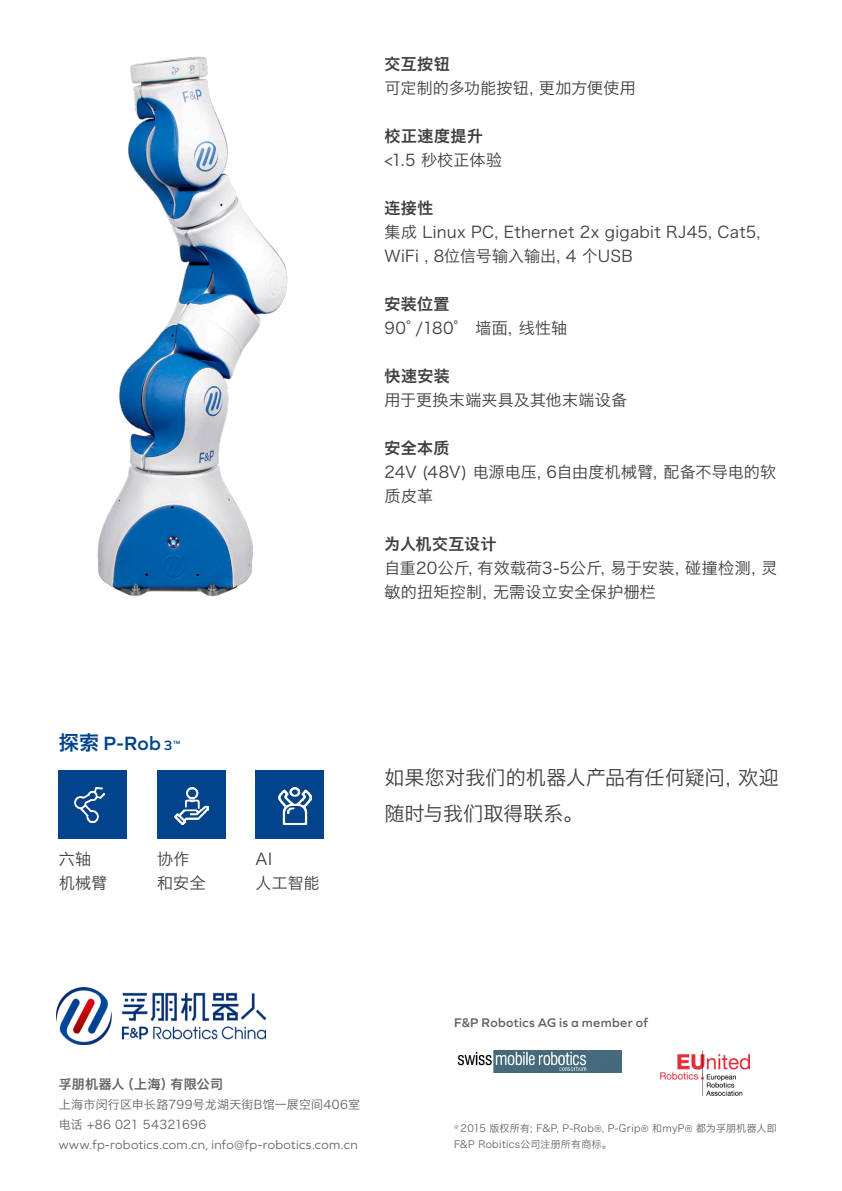
<style>
.page{position:relative;width:842px;height:1191px;background:#fff}
.page>*{position:absolute;margin:0;border:0;box-sizing:border-box;transform-origin:0 0}
._01_GS{font:20px/36px "Hiragino Sans GB W3";letter-spacing:.005em;color:#3e3e3f}
._01_GS-2{font:600 20px "Graphie";color:#01448c}
.Grundschrift{font:16px/24px "Hiragino Sans GB W3";letter-spacing:.015em;color:#3e3e3f}
.Grundschrift-2{font:16px "Hiragino Sans GB W6";letter-spacing:.025em;color:#3e3e3f}
.Grundschrift-3{font:16px "Hiragino Sans GB W6";color:#3e3e3f}
._01_GS-3{font:13px "Graphie";letter-spacing:.025em;color:#636366}
._03_Lead{font:600 13px "Graphie";letter-spacing:.03em;color:#636366}
._01_GS-4{font:13px "Hiragino Sans GB W6";letter-spacing:.015em;color:#636366}
._01_GS-5{font:12px "Hiragino Sans GB W3";letter-spacing:.02em;color:#636366}
._01_GS-6{font:10px/16px "Hiragino Sans GB W3";letter-spacing:.02em;color:#636366}
.s1{font-family:"Hiragino Sans GB W6";font-weight:400}
.s2{font-size:14px}
.s3{font-family:"Graphie"}
</style>
<div class="page">
<div style="left:59px;top:770px;width:68px;height:68px;background:#01448c"></div>
<div style="left:157px;top:770px;width:69px;height:68px;background:#01448c"></div>
<div style="left:256px;top:770px;width:68px;height:68px;background:#01448c"></div>
<img style="left:97px;top:56px;width:191px;height:541px">
<img style="left:661px;top:1050px;width:89px;height:45px">
<img style="left:174px;top:788px;width:35px;height:37px">
<img style="left:74px;top:787px;width:31px;height:35px">
<img style="left:278px;top:788px;width:33px;height:36px">
<img style="left:457px;top:1050px;width:165px;height:22px">
<img style="left:57px;top:987px;width:209px;height:57px">
<p class="Grundschrift-2" style="left:384px;top:53px;width:67px">交互按钮</p>
<p class="Grundschrift" style="left:384px;top:75px;width:253px">可定制的多功能按钮, 更加方便使用</p>
<p class="Grundschrift-2" style="left:384px;top:125px;width:100px">校正速度提升</p>
<p class="Grundschrift" style="left:384px;top:147px;width:119px">&lt;1.5 秒校正体验</p>
<p class="Grundschrift-2" style="left:384px;top:197px;width:51px">连接性</p>
<p class="Grundschrift" style="left:384px;top:219px;width:377px">集成 Linux PC, Ethernet 2x gigabit RJ45, Cat5,<br>WiFi , 8位信号输入输出, 4 个USB</p>
<p class="Grundschrift-2" style="left:384px;top:293px;width:66px">安装位置</p>
<p class="Grundschrift" style="left:384px;top:315px;width:184px">90°/180° 墙面，线性轴</p>
<p class="Grundschrift-2" style="left:384px;top:365px;width:67px">快速安装</p>
<p class="Grundschrift" style="left:384px;top:387px;width:244px">用于更换末端夹具及其他末端设备</p>
<p class="Grundschrift-2" style="left:384px;top:437px;width:66px">安全本质</p>
<p class="Grundschrift" style="left:384px;top:459px;width:393px">24V (48V) 电源电压, 6自由度机械臂，配备不导电的软质皮革</p>
<p class="Grundschrift-3" style="left:384px;top:533px;width:113px">为人机交互设计</p>
<p class="Grundschrift" style="left:384px;top:555px;width:394px">自重20公斤，有效载荷3-5公斤，易于安装，碰撞检测，灵敏的扭矩控制，无需设立安全保护栅栏</p>
<p class="_01_GS-2" style="left:59px;top:731px;width:123px"><span class="s1">探索</span> P-Rob <span class="s2">3</span><sup>™</sup></p>
<p class="Grundschrift" style="left:59px;top:846px;width:34px">六轴</p>
<p class="Grundschrift" style="left:59px;top:870px;width:50px">机械臂</p>
<p class="Grundschrift" style="left:157px;top:846px;width:34px">协作</p>
<p class="Grundschrift" style="left:157px;top:870px;width:50px">和安全</p>
<p class="Grundschrift" style="left:256px;top:846px;width:18px">AI</p>
<p class="Grundschrift" style="left:256px;top:870px;width:65px">人工智能</p>
<p class="_01_GS" style="left:384px;top:759px;width:396px">如果您对我们的机器人产品有任何疑问，欢迎随时与我们取得联系。</p>
<p class="_01_GS-4" style="left:59px;top:1075px;width:166px">孚朋机器人（上海）有限公司</p>
<p class="_01_GS-5" style="left:59px;top:1096px;width:303px">上海市闵行区申长路799号龙湖天街B馆一展空间406室</p>
<p class="_01_GS-5" style="left:59px;top:1116px;width:149px">电话 +86 021 54321696</p>
<p class="_01_GS-3" style="left:59px;top:1136px;width:300px">www.fp-robotics.com.cn, info@fp-robotics.com.cn</p>
<p class="_03_Lead" style="left:454px;top:1015px;width:195px">F&amp;P Robotics AG is a member of</p>
<p class="_01_GS-6" style="left:454px;top:1120px;width:324px"><sup>®</sup> 2015 版权所有；F&amp;P, P-Rob<span class="s3">®</span>, P-Grip<span class="s3">®</span> 和myP<span class="s3">®</span> 都为孚朋机器人即<br>F&amp;P Robitics公司注册所有商标。</p>
</div>
